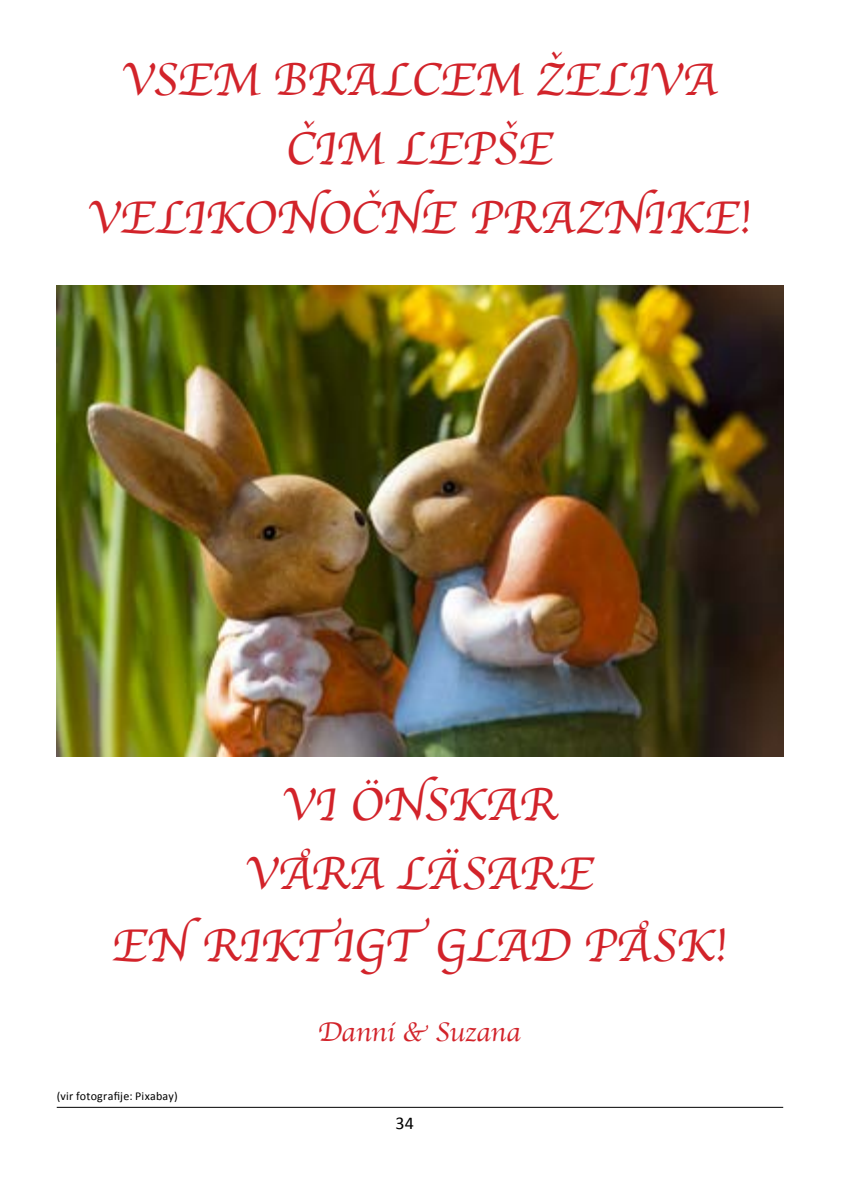
<style>
.page{position:relative;width:841px;height:1191px;background:#fff}
.page>*{position:absolute;margin:0;border:0;box-sizing:border-box;transform-origin:0 0}
.t1{font:48px/69px "Apple Chancery";letter-spacing:-.01em;color:#d2232a;text-align:center}
.t2{font:28px "Apple Chancery";letter-spacing:-.01em;color:#d2232a}
.t3{font:18px "Calibri";color:#000}
.t4{font:12px "Calibri";letter-spacing:.02em;color:#000}
</style>
<div class="page">
<hr style="left:57px;top:1106px;width:725px;height:1px;background:#000">
<img style="left:57px;top:285px;width:725px;height:472px">
<p class="t1" style="left:87px;top:45px;width:665px">VSEM BRALCEM ŽELIVA<br>ČIM LEPŠE<br>VELIKONOČNE PRAZNIKE!</p>
<p class="t1" style="left:112px;top:769px;width:616px;line-height:70.2px">VI ÖNSKAR<br>VÅRA LÄSARE<br>EN RIKTIGT GLAD PÅSK!</p>
<p class="t4" style="left:57px;top:1088px;width:122px">(vir fotografije: Pixabay)</p>
<p class="t2" style="left:317px;top:1009px;width:204px">Danni &amp; Suzana</p>
<p class="t3" style="left:395px;top:1111px;width:20px">34</p>
</div>
